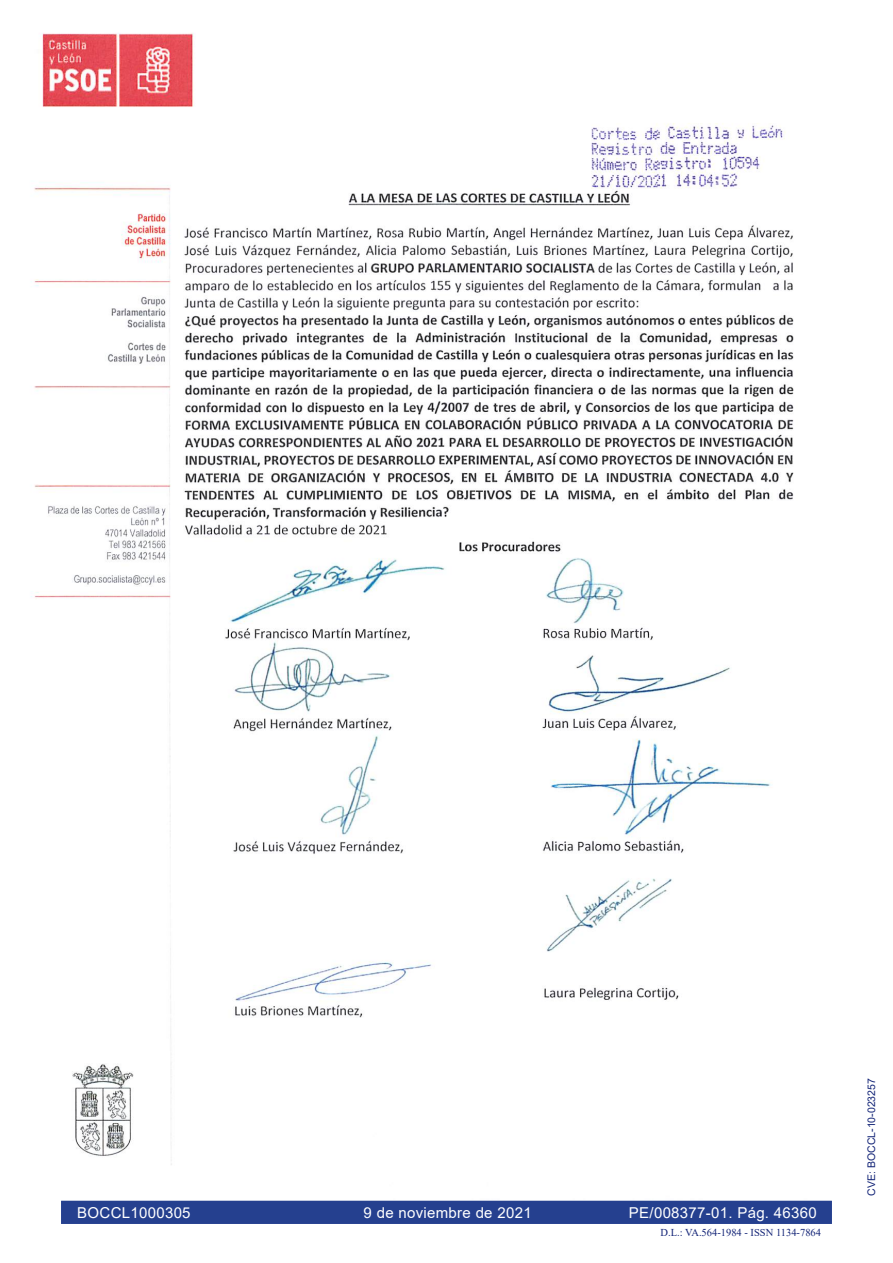
<style>
.page{position:relative;width:893px;height:1263px;background:#fff}
.page>*{position:absolute;margin:0;border:0;box-sizing:border-box;transform-origin:0 0}
.E_CVE{font:15px "Arial";letter-spacing:.02em;color:#fff}
.t1{font:10.5px "Times New Roman";color:#132477}
.t2{font:10.5px "Arial";color:#132477}
</style>
<div class="page">
<div style="left:60px;top:1200px;width:773px;height:25px;background:#25408f"></div>
<div style="left:60px;top:1199px;width:773px;height:26px;border:2px solid #fff"></div>
<img style="left:31px;top:33px;width:802px;height:1167px">
<p class="E_CVE" style="left:77px;top:1202px;width:115px">BOCCL1000305</p>
<p class="E_CVE" style="left:364px;top:1202px;width:170px">9 de noviembre de 2021</p>
<p class="E_CVE" style="left:629px;top:1202px;width:189px">PE/008377-01. Pág. 46360</p>
<p class="t1" style="left:661px;top:1225px;width:162px">D.L.: VA.564-1984 - ISSN 1134-7864</p>
<p class="t2" style="left:864px;top:1195px;width:119px;rotate:-90deg">CVE: BOCCL-10-023257</p>
</div>
